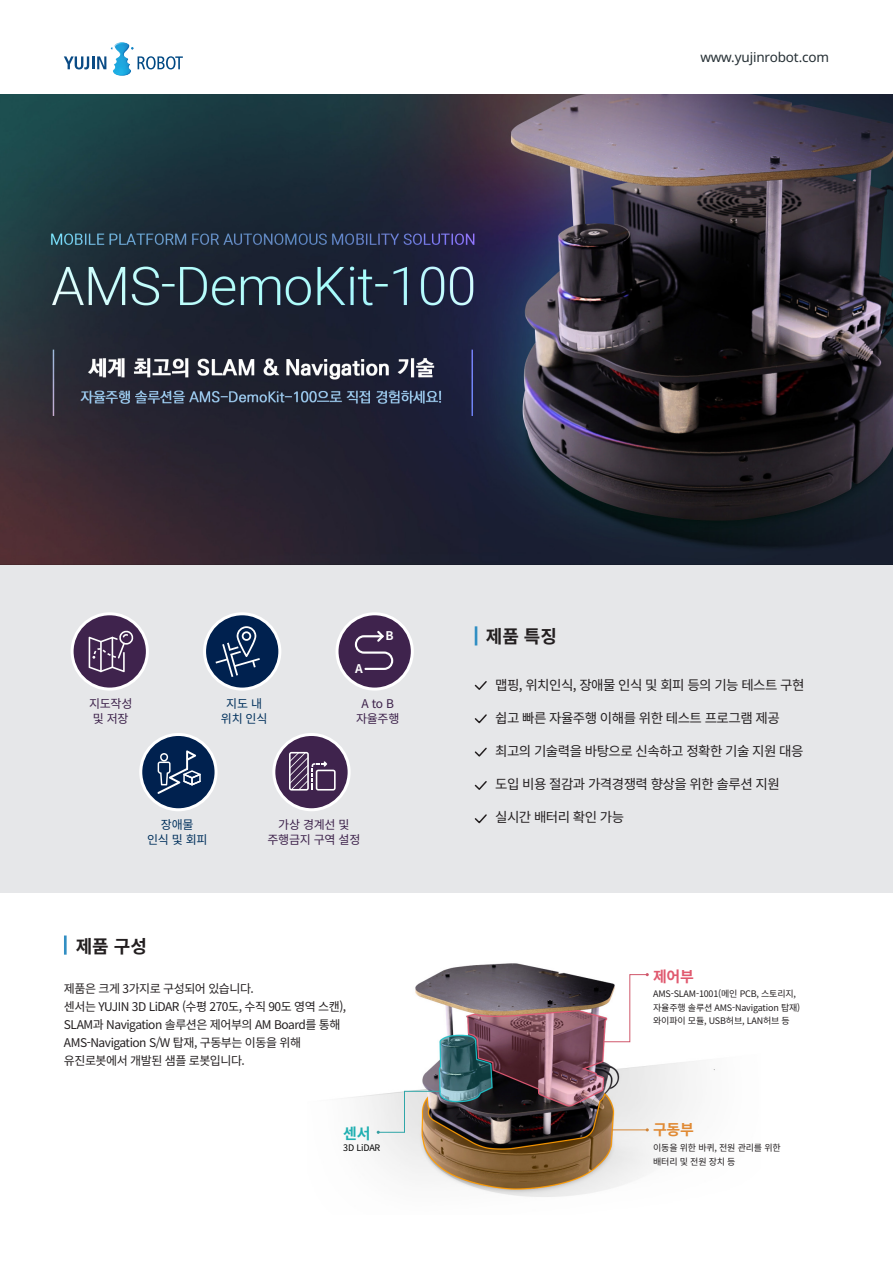
<style>
.page{position:relative;width:893px;height:1263px;background:#fff}
.page>*{position:absolute;margin:0;border:0;box-sizing:border-box;transform-origin:0 0}
.t1{font:700 18px "Noto Sans CJ Kkr";color:#231f20}
.t2{font:700 15px "Noto Sans CJ Kkr";color:#e08a34}
.t3{font:700 15px "Noto Sans CJ Kkr";color:#e0596e}
.t4{font:700 15px "Noto Sans CJ Kkr";color:#20afb1}
.t5{font:13.5px "Noto Sans CJ Kkr";letter-spacing:-.04em;color:#231f20}
.t6{font:13.5px "Noto Sans";letter-spacing:-.01em;color:#263035}
.t7{font:12px "Noto Sans CJ Kkr";letter-spacing:-.04em;color:#231f20}
.t8{font:12px "Noto Sans CJ Kkr";letter-spacing:-.02em;color:#3c214a}
.t9{font:12px "Noto Sans CJ Kkr";letter-spacing:-.02em;color:#00305c}
.t10{font:700 12px "Noto Sans CJ Kkr";color:#fff}
.t11{font:9px "Noto Sans CJ Kkr";letter-spacing:-.02em;color:#231f20}
.t12{font:9px "Noto Sans CJ Kkr";letter-spacing:-.02em;color:#030303}
</style>
<div class="page">
<div style="left:0;top:565px;width:893px;height:328px;background:#e6e7e9"></div>
<svg style="left:64px;top:56px;width:42px;height:13px"></svg>
<img style="left:111px;top:42px;width:23px;height:34px">
<svg style="left:138px;top:56px;width:45px;height:13px"></svg>
<img style="left:0;top:94px;width:893px;height:471px">
<div style="left:205px;top:614px;width:75px;height:75px;background:#00214f;border-radius:50%"></div>
<div style="left:203px;top:612px;width:78px;height:79px;border:3px solid #fff;border-radius:50%"></div>
<div style="left:141px;top:734px;width:75px;height:76px;background:#00214f;border-radius:50%"></div>
<div style="left:139px;top:733px;width:79px;height:78px;border:3px solid #fff;border-radius:50%"></div>
<div style="left:72px;top:614px;width:75px;height:75px;background:#3f234d;border-radius:50%"></div>
<div style="left:71px;top:612px;width:78px;height:79px;border:3px solid #fff;border-radius:50%"></div>
<div style="left:337px;top:614px;width:75px;height:75px;background:#3f234d;border-radius:50%"></div>
<div style="left:336px;top:612px;width:78px;height:79px;border:3px solid #fff;border-radius:50%"></div>
<div style="left:274px;top:734px;width:75px;height:76px;background:#3f234d;border-radius:50%"></div>
<div style="left:272px;top:733px;width:79px;height:78px;border:3px solid #fff;border-radius:50%"></div>
<svg style="left:474px;top:681px;width:13px;height:9px"></svg>
<svg style="left:474px;top:714px;width:13px;height:10px"></svg>
<svg style="left:474px;top:747px;width:13px;height:10px"></svg>
<svg style="left:474px;top:781px;width:13px;height:9px"></svg>
<svg style="left:474px;top:814px;width:13px;height:10px"></svg>
<hr style="left:64px;top:935px;width:3px;height:20px;background:#328fc3">
<svg style="left:475px;top:626px;width:2px;height:19px"></svg>
<img style="left:348px;top:963px;width:367px;height:234px">
<svg style="left:603px;top:973px;width:46px;height:69px"></svg>
<hr style="left:612px;top:1129px;width:35px;height:1px;background:#d58635">
<svg style="left:89px;top:630px;width:45px;height:42px"></svg>
<svg style="left:216px;top:626px;width:44px;height:51px"></svg>
<svg style="left:355px;top:631px;width:38px;height:39px"></svg>
<svg style="left:289px;top:752px;width:47px;height:38px"></svg>
<svg style="left:377px;top:1090px;width:64px;height:44px;background:#cecbc3"></svg>
<svg style="left:157px;top:750px;width:44px;height:44px"></svg>
<p class="t6" style="left:700px;top:47px;width:130px">www.yujinrobot.com</p>
<p class="t8" style="left:89px;top:697px;width:45px">지도작성</p>
<p class="t8" style="left:93px;top:712px;width:37px">및 저장</p>
<p class="t9" style="left:226px;top:697px;width:37px">지도 내</p>
<p class="t9" style="left:221px;top:712px;width:48px">위치 인식</p>
<p class="t10" style="left:355px;top:661px;width:9px">A</p>
<p class="t10" style="left:385px;top:629px;width:10px">B</p>
<p class="t8" style="left:362px;top:697px;width:34px">A to B</p>
<p class="t8" style="left:356px;top:712px;width:45px">자율주행</p>
<p class="t9" style="left:161px;top:818px;width:34px">장애물</p>
<p class="t9" style="left:147px;top:833px;width:62px">인식 및 회피</p>
<p class="t1" style="left:76px;top:936px;width:73px">제품 구성</p>
<p class="t8" style="left:278px;top:818px;width:73px">가상 경계선 및</p>
<p class="t8" style="left:267px;top:833px;width:94px">주행금지 구역 설정</p>
<p class="t7" style="left:64px;top:982px;width:192px">제품은 크게 3가지로 구성되어 있습니다.</p>
<p class="t7" style="left:64px;top:1000px;width:284px">센서는 YUJIN 3D LiDAR (수평 270도, 수직 90도 영역 스캔),</p>
<p class="t7" style="left:64px;top:1018px;width:278px">SLAM과 Navigation 솔루션은 제어부의 AM Board를 통해</p>
<p class="t7" style="left:64px;top:1036px;width:239px">AMS-Navigation S/W 탑재, 구동부는 이동을 위해</p>
<p class="t7" style="left:64px;top:1054px;width:182px">유진로봇에서 개발된 샘플 로봇입니다.</p>
<p class="t4" style="left:343px;top:1125px;width:29px">센서</p>
<p class="t12" style="left:343px;top:1143px;width:39px">3D LiDAR</p>
<p class="t1" style="left:486px;top:626px;width:73px">제품 특징</p>
<p class="t5" style="left:495px;top:677px;width:311px">맵핑, 위치인식, 장애물 인식 및 회피 등의 기능 테스트 구현</p>
<p class="t5" style="left:495px;top:710px;width:286px">쉽고 빠른 자율주행 이해를 위한 테스트 프로그램 제공</p>
<p class="t5" style="left:495px;top:743px;width:310px">최고의 기술력을 바탕으로 신속하고 정확한 기술 지원 대응</p>
<p class="t5" style="left:495px;top:776px;width:286px">도입 비용 절감과 가격경쟁력 향상을 위한 솔루션 지원</p>
<p class="t5" style="left:495px;top:809px;width:131px">실시간 배터리 확인 가능</p>
<p class="t3" style="left:653px;top:968px;width:42px">제어부</p>
<p class="t11" style="left:653px;top:989px;width:144px">AMS-SLAM-1001(메인 PCB, 스토리지,</p>
<p class="t11" style="left:653px;top:1002px;width:149px">자율주행 솔루션 AMS-Navigation 탑재)</p>
<p class="t11" style="left:653px;top:1016px;width:138px">와이파이 모듈, USB허브, LAN허브 등</p>
<p class="t2" style="left:653px;top:1121px;width:42px">구동부</p>
<p class="t11" style="left:653px;top:1143px;width:129px">이동을 위한 바퀴, 전원 관리를 위한</p>
<p class="t11" style="left:653px;top:1156px;width:84px">배터리 및 전원 장치 등</p>
</div>
